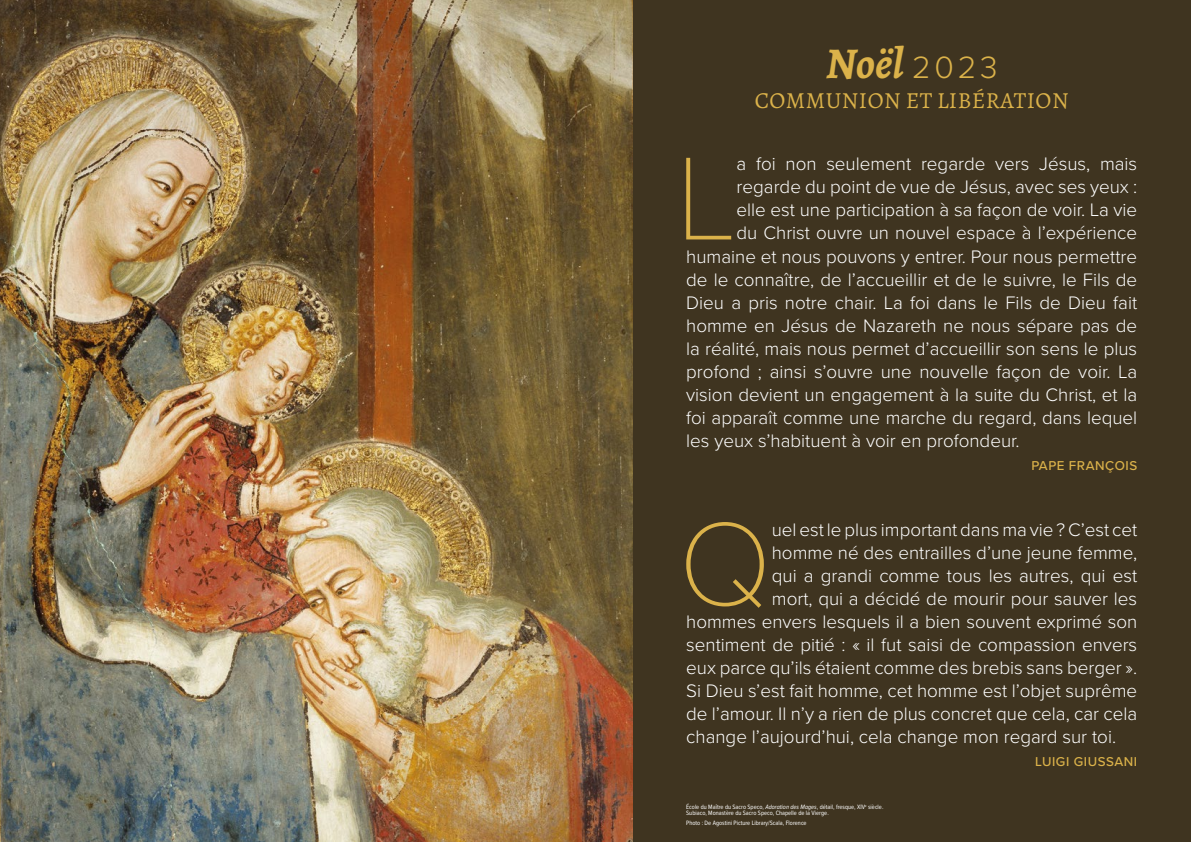
<style>
.page{position:relative;width:1191px;height:842px;background:#fff}
.page>*{position:absolute;margin:0;border:0;box-sizing:border-box;transform-origin:0 0}
.t1{font:100 122.4px "Proxima Nova T";color:#dbb24a}
.t2{font:italic 700 44px "Alegreya";color:#dbb24a}
.t3{font:23px "Alegreya";letter-spacing:.02em;color:#dbb24a}
.t4{font:300 18.8px "Proxima Nova";color:#fff}
.t5{font:500 13.3px "Proxima Nova";letter-spacing:.04em;color:#dbb24a}
.t6{font:6.5px/6.1px "Proxima Nova Cond";color:#fff}
.s1{font-family:"Proxima Nova";font-weight:300;font-style:normal;font-size:32px}
.s2{font-style:italic}
</style>
<div class="page">
<div style="left:632px;top:0;width:559px;height:842px;background:#3f3420"></div>
<img style="left:0;top:0;width:632px;height:842px">
<h2 class="t2" style="left:825px;top:32px;width:173px">Noël <span class="s1">2023</span></h2>
<p class="t3" style="left:755px;top:86px;width:315px">COMMUNION ET LIBÉRATION</p>
<h1 class="t1" style="left:675px;top:107px;width:63px">L</h1>
<p class="t4" style="left:736px;top:150px;width:402px">a foi non seulement regarde vers Jésus, mais</p>
<p class="t4" style="left:736px;top:173px;width:402px">regarde du point de vue de Jésus, avec ses yeux :</p>
<p class="t4" style="left:736px;top:196px;width:402px">elle est une participation à sa façon de voir. La vie</p>
<p class="t4" style="left:736px;top:219px;width:402px">du Christ ouvre un nouvel espace à l’expérience</p>
<p class="t4" style="left:686px;top:242px;width:452px">humaine et nous pouvons y entrer. Pour nous permettre</p>
<p class="t4" style="left:686px;top:265px;width:452px">de le connaître, de l’accueillir et de le suivre, le Fils de</p>
<p class="t4" style="left:686px;top:288px;width:452px">Dieu a pris notre chair. La foi dans le Fils de Dieu fait</p>
<p class="t4" style="left:686px;top:311px;width:452px">homme en Jésus de Nazareth ne nous sépare pas de</p>
<p class="t4" style="left:686px;top:334px;width:452px">la réalité, mais nous permet d’accueillir son sens le plus</p>
<p class="t4" style="left:686px;top:357px;width:452px">profond ; ainsi s’ouvre une nouvelle façon de voir. La</p>
<p class="t4" style="left:686px;top:380px;width:452px">vision devient un engagement à la suite du Christ, et la</p>
<p class="t4" style="left:686px;top:403px;width:452px">foi apparaît comme une marche du regard, dans lequel</p>
<p class="t4" style="left:686px;top:426px;width:335px">les yeux s’habituent à voir en profondeur.</p>
<p class="t5" style="left:1031px;top:455px;width:107px">PAPE FRANÇOIS</p>
<h1 class="t1" style="left:678px;top:473px;width:95px">Q</h1>
<p class="t4" style="left:772px;top:516px;width:367px">uel est le plus important dans ma vie ? C’est cet</p>
<p class="t4" style="left:772px;top:539px;width:367px">homme né des entrailles d’une jeune femme,</p>
<p class="t4" style="left:772px;top:562px;width:367px">qui a grandi comme tous les autres, qui est</p>
<p class="t4" style="left:772px;top:585px;width:367px">mort, qui a décidé de mourir pour sauver les</p>
<p class="t4" style="left:686px;top:608px;width:452px">hommes envers lesquels il a bien souvent exprimé son</p>
<p class="t4" style="left:686px;top:631px;width:452px">sentiment de pitié : « il fut saisi de compassion envers</p>
<p class="t4" style="left:686px;top:654px;width:452px">eux parce qu’ils étaient comme des brebis sans berger ».</p>
<p class="t4" style="left:686px;top:677px;width:452px">Si Dieu s’est fait homme, cet homme est l’objet suprême</p>
<p class="t4" style="left:686px;top:700px;width:452px">de l’amour. Il n’y a rien de plus concret que cela, car cela</p>
<p class="t4" style="left:686px;top:723px;width:431px">change l’aujourd’hui, cela change mon regard sur toi.</p>
<p class="t5" style="left:1035px;top:752px;width:104px">LUIGI GIUSSANI</p>
<p class="t6" style="left:686px;top:804px;width:199px">École du Maître du Sacro Speco, <span class="s2">Adoration des Mages</span>, détail, fresque, XIV<sup>e</sup> siècle.<br>Subiaco, Monastère du Sacro Speco, Chapelle de la Vierge.</p>
<p class="t6" style="left:686px;top:819px;width:122px">Photo : De Agostini Picture Library/Scala, Florence</p>
</div>
